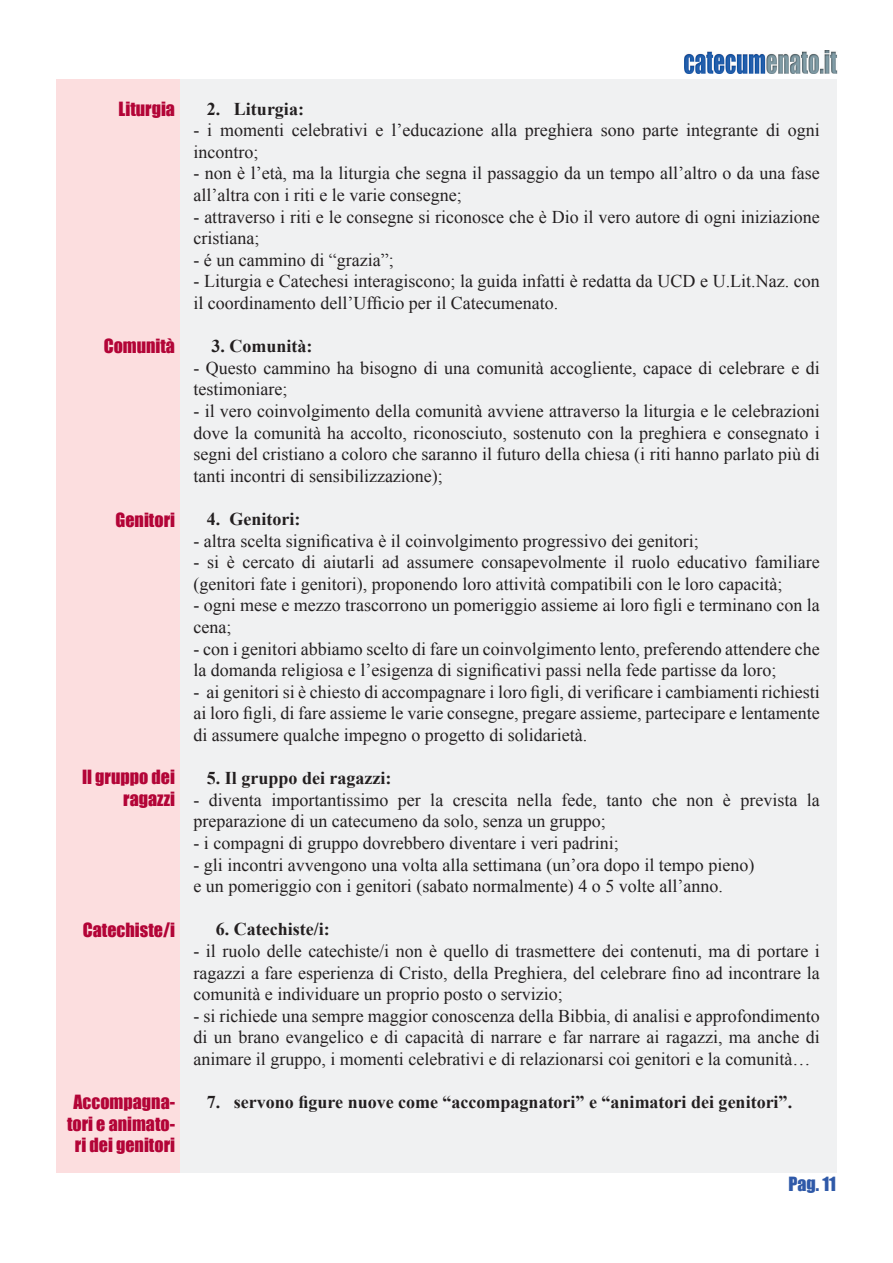
<style>
.page{position:relative;width:893px;height:1263px;background:#fff}
.page>*{position:absolute;margin:0;border:0;box-sizing:border-box;transform-origin:0 0}
.t1{font:18px/21.6px "Times New Roman";color:#231f20}
.t2{font:700 18px "Times New Roman";color:#231f20}
.t3{font:18px/21.6px "Impact";color:#b30437;text-align:right}
.t4{font:18px "Impact";color:#2f59a8}
</style>
<div class="page">
<img style="left:685px;top:51px;width:152px;height:22px">
<div style="left:180px;top:79px;width:656px;height:1093px;background:#f0f1f2"></div>
<p class="t3" style="left:119px;top:98px;width:58px">Liturgia</p>
<p class="t3" style="left:104px;top:335px;width:73px">Comunità</p>
<p class="t3" style="left:116px;top:508px;width:61px">Genitori</p>
<p class="t3" style="left:82px;top:766px;width:95px">Il gruppo dei ragazzi</p>
<p class="t3" style="left:83px;top:918px;width:94px">Catechiste/i</p>
<p class="t3" style="left:67px;top:1091px;width:109px;text-align:center">Accompagna&shy;tori e animato&shy;ri dei genitori</p>
<p class="t2" style="left:207px;top:96px;width:99px">2. Liturgia:</p>
<p class="t1" style="left:193px;top:119px;width:628px">- i momenti celebrativi e l’educazione alla preghiera sono parte integrante di ogni incontro;</p>
<p class="t1" style="left:193px;top:162px;width:628px">- non è l’età, ma la liturgia che segna il passaggio da un tempo all’altro o da una fase all’altra con i riti e le varie consegne;</p>
<p class="t1" style="left:193px;top:205px;width:628px">- attraverso i riti e le consegne si riconosce che è Dio il vero autore di ogni iniziazione cristiana;</p>
<p class="t1" style="left:193px;top:249px;width:202px">- é un cammino di “grazia”;</p>
<p class="t1" style="left:193px;top:270px;width:628px">- Liturgia e Catechesi interagiscono; la guida infatti è redatta da UCD e U.Lit.Naz. con il coordinamento dell’Ufficio per il Catecumenato.</p>
<p class="t2" style="left:211px;top:334px;width:102px">3. Comunità:</p>
<p class="t1" style="left:193px;top:357px;width:628px">- Questo cammino ha bisogno di una comunità accogliente, capace di celebrare e di testimoniare;</p>
<p class="t1" style="left:193px;top:400px;width:628px;text-align:justify">- il vero coinvolgimento della comunità avviene attraverso la liturgia e le celebrazioni dove la comunità ha accolto, riconosciuto, sostenuto con la preghiera e consegnato i segni del cristiano a coloro che saranno il futuro della chiesa (i riti hanno parlato più di tanti incontri di sensibilizzazione);</p>
<p class="t2" style="left:207px;top:506px;width:95px">4. Genitori:</p>
<p class="t1" style="left:193px;top:529px;width:507px">- altra scelta significativa è il coinvolgimento progressivo dei genitori;</p>
<p class="t1" style="left:193px;top:551px;width:628px">- si è cercato di aiutarli ad assumere consapevolmente il ruolo educativo familiare (genitori fate i genitori), proponendo loro attività compatibili con le loro capacità;</p>
<p class="t1" style="left:193px;top:594px;width:628px">- ogni mese e mezzo trascorrono un pomeriggio assieme ai loro figli e terminano con la cena;</p>
<p class="t1" style="left:193px;top:637px;width:628px">- con i genitori abbiamo scelto di fare un coinvolgimento lento, preferendo attendere che la domanda religiosa e l’esigenza di significativi passi nella fede partisse da loro;</p>
<p class="t1" style="left:193px;top:681px;width:628px;text-align:justify">- ai genitori si è chiesto di accompagnare i loro figli, di verificare i cambiamenti richiesti ai loro figli, di fare assieme le varie consegne, pregare assieme, partecipare e lentamente di assumere qualche impegno o progetto di solidarietà.</p>
<p class="t2" style="left:207px;top:766px;width:186px">5. Il gruppo dei ragazzi:</p>
<p class="t1" style="left:193px;top:789px;width:628px">- diventa importantissimo per la crescita nella fede, tanto che non è prevista la preparazione di un catecumeno da solo, senza un gruppo;</p>
<p class="t1" style="left:193px;top:832px;width:427px">- i compagni di gruppo dovrebbero diventare i veri padrini;</p>
<p class="t1" style="left:193px;top:853px;width:562px">- gli incontri avvengono una volta alla settimana (un’ora dopo il tempo pieno) e un pomeriggio con i genitori (sabato normalmente) 4 o 5 volte all’anno.</p>
<p class="t2" style="left:216px;top:917px;width:115px">6. Catechiste/i:</p>
<p class="t1" style="left:193px;top:940px;width:628px;text-align:justify">- il ruolo delle catechiste/i non è quello di trasmettere dei contenuti, ma di portare i ragazzi a fare esperienza di Cristo, della Preghiera, del celebrare fino ad incontrare la comunità e individuare un proprio posto o servizio;</p>
<p class="t1" style="left:193px;top:1005px;width:628px;text-align:justify">- si richiede una sempre maggior conoscenza della Bibbia, di analisi e approfondimento di un brano evangelico e di capacità di narrare e far narrare ai ragazzi, ma anche di animare il gruppo, i momenti celebrativi e di relazionarsi coi genitori e la comunità…</p>
<p class="t2" style="left:207px;top:1090px;width:587px">7. servono figure nuove come “accompagnatori” e “animatori dei genitori”.</p>
<p class="t4" style="left:788px;top:1170px;width:49px">Pag. 11</p>
</div>
